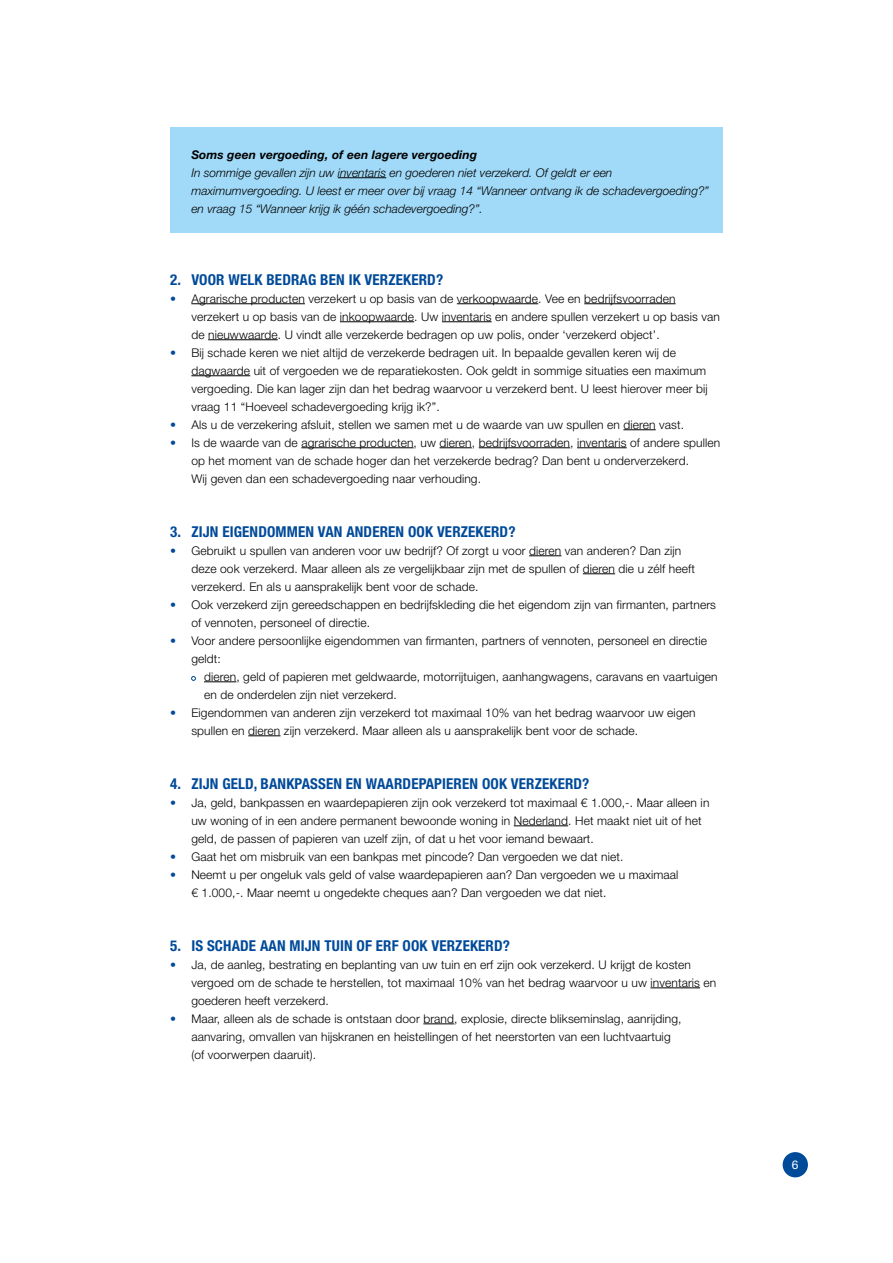
<style>
.page{position:relative;width:893px;height:1263px;background:#fff}
.page>*{position:absolute;margin:0;border:0;box-sizing:border-box;transform-origin:0 0}
.t1{font:700 condensed 15px "Helvetica Neue LT Std";letter-spacing:.01em;color:#004a9a}
.t2{font:300 12px/18px "Helvetica Neue LT Std";letter-spacing:.01em;color:#000}
.t3{font:italic 300 12px/18px "Helvetica Neue LT Std";color:#000}
.t4{font:italic 700 12px "Helvetica Neue LT Std";letter-spacing:.01em;color:#000}
.t5{font:12px "Helvetica Neue LT Std";color:#fff}
.s1{color:#004a9a}
</style>
<div class="page">
<div style="left:783px;top:1152px;width:25px;height:25px;background:#004a9a;border-radius:50%"></div>
<div style="left:170px;top:127px;width:553px;height:106px;background:#a1daf8"></div>
<hr style="left:338px;top:177px;width:48px;height:1px;background:#000">
<hr style="left:191px;top:303px;width:114px;height:1px;background:#000">
<hr style="left:457px;top:303px;width:81px;height:1px;background:#000">
<hr style="left:584px;top:303px;width:92px;height:1px;background:#000">
<hr style="left:340px;top:321px;width:74px;height:1px;background:#000">
<hr style="left:442px;top:321px;width:50px;height:1px;background:#000">
<hr style="left:208px;top:339px;width:70px;height:1px;background:#000">
<hr style="left:191px;top:375px;width:59px;height:1px;background:#000">
<hr style="left:623px;top:429px;width:33px;height:1px;background:#000">
<hr style="left:301px;top:447px;width:113px;height:1px;background:#000">
<hr style="left:440px;top:447px;width:32px;height:1px;background:#000">
<hr style="left:479px;top:447px;width:91px;height:1px;background:#000">
<hr style="left:577px;top:447px;width:50px;height:1px;background:#000">
<hr style="left:529px;top:555px;width:32px;height:1px;background:#000">
<hr style="left:583px;top:573px;width:32px;height:1px;background:#000">
<hr style="left:204px;top:681px;width:32px;height:1px;background:#000">
<hr style="left:248px;top:735px;width:33px;height:1px;background:#000">
<hr style="left:514px;top:825px;width:54px;height:1px;background:#000">
<hr style="left:650px;top:987px;width:50px;height:1px;background:#000">
<hr style="left:423px;top:1023px;width:31px;height:1px;background:#000">
<svg style="left:191px;top:676px;width:5px;height:5px"></svg>
<p class="t4" style="left:191px;top:147px;width:287px">Soms geen vergoeding, of een lagere vergoeding</p>
<p class="t3" style="left:191px;top:163px;width:519px">In sommige gevallen zijn uw inventaris en goederen niet verzekerd. Of geldt er een maximumvergoeding. U leest er meer over bij vraag 14 “Wanneer ontvang ik de schadevergoeding?” en vraag 15 “Wanneer krijg ik géén schadevergoeding?”.</p>
<p class="t1" style="left:170px;top:270px;width:275px">2. VOOR WELK BEDRAG BEN IK VERZEKERD?</p>
<p class="t2" style="left:191px;top:289px;width:530px;text-indent:-21px"><span class="s1">•</span> Agrarische producten verzekert u op basis van de verkoopwaarde. Vee en bedrijfsvoorraden verzekert u op basis van de inkoopwaarde. Uw inventaris en andere spullen verzekert u op basis van de nieuwwaarde. U vindt alle verzekerde bedragen op uw polis, onder ‘verzekerd object’.</p>
<p class="t2" style="left:191px;top:343px;width:518px;text-indent:-21px"><span class="s1">•</span> Bij schade keren we niet altijd de verzekerde bedragen uit. In bepaalde gevallen keren wij de dagwaarde uit of vergoeden we de reparatiekosten. Ook geldt in sommige situaties een maximum vergoeding. Die kan lager zijn dan het bedrag waarvoor u verzekerd bent. U leest hierover meer bij vraag 11 “Hoeveel schadevergoeding krijg ik?”.</p>
<p class="t2" style="left:170px;top:415px;width:515px"><span class="s1">•</span> Als u de verzekering afsluit, stellen we samen met u de waarde van uw spullen en dieren vast.</p>
<p class="t2" style="left:191px;top:433px;width:530px;text-indent:-21px"><span class="s1">•</span> Is de waarde van de agrarische producten, uw dieren, bedrijfsvoorraden, inventaris of andere spullen op het moment van de schade hoger dan het verzekerde bedrag? Dan bent u onderverzekerd.<br>Wij geven dan een schadevergoeding naar verhouding.</p>
<p class="t1" style="left:170px;top:522px;width:347px">3. ZIJN EIGENDOMMEN VAN ANDEREN OOK VERZEKERD?</p>
<p class="t2" style="left:191px;top:541px;width:505px;text-indent:-21px"><span class="s1">•</span> Gebruikt u spullen van anderen voor uw bedrijf? Of zorgt u voor dieren van anderen? Dan zijn deze ook verzekerd. Maar alleen als ze vergelijkbaar zijn met de spullen of dieren die u zélf heeft verzekerd. En als u aansprakelijk bent voor de schade.</p>
<p class="t2" style="left:191px;top:595px;width:526px;text-indent:-21px"><span class="s1">•</span> Ook verzekerd zijn gereedschappen en bedrijfskleding die het eigendom zijn van firmanten, partners of vennoten, personeel of directie.</p>
<p class="t2" style="left:191px;top:631px;width:517px;text-indent:-21px"><span class="s1">•</span> Voor andere persoonlijke eigendommen van firmanten, partners of vennoten, personeel en directie geldt:</p>
<p class="t2" style="left:204px;top:667px;width:515px">dieren, geld of papieren met geldwaarde, motorrijtuigen, aanhangwagens, caravans en vaartuigen en de onderdelen zijn niet verzekerd.</p>
<p class="t2" style="left:191px;top:703px;width:506px;text-indent:-21px"><span class="s1">•</span> Eigendommen van anderen zijn verzekerd tot maximaal 10% van het bedrag waarvoor uw eigen spullen en dieren zijn verzekerd. Maar alleen als u aansprakelijk bent voor de schade.</p>
<p class="t1" style="left:170px;top:774px;width:421px">4. ZIJN GELD, BANKPASSEN EN WAARDEPAPIEREN OOK VERZEKERD?</p>
<p class="t2" style="left:191px;top:793px;width:520px;text-indent:-21px"><span class="s1">•</span> Ja, geld, bankpassen en waardepapieren zijn ook verzekerd tot maximaal € 1.000,-. Maar alleen in uw woning of in een andere permanent bewoonde woning in Nederland. Het maakt niet uit of het geld, de passen of papieren van uzelf zijn, of dat u het voor iemand bewaart.</p>
<p class="t2" style="left:170px;top:847px;width:455px"><span class="s1">•</span> Gaat het om misbruik van een bankpas met pincode? Dan vergoeden we dat niet.</p>
<p class="t2" style="left:191px;top:865px;width:489px;text-indent:-21px"><span class="s1">•</span> Neemt u per ongeluk vals geld of valse waardepapieren aan? Dan vergoeden we u maximaal € 1.000,-. Maar neemt u ongedekte cheques aan? Dan vergoeden we dat niet.</p>
<p class="t1" style="left:170px;top:936px;width:341px">5. IS SCHADE AAN MIJN TUIN OF ERF OOK VERZEKERD?</p>
<p class="t2" style="left:191px;top:955px;width:526px;text-indent:-21px"><span class="s1">•</span> Ja, de aanleg, bestrating en beplanting van uw tuin en erf zijn ook verzekerd. U krijgt de kosten vergoed om de schade te herstellen, tot maximaal 10% van het bedrag waarvoor u uw inventaris en goederen heeft verzekerd.</p>
<p class="t2" style="left:191px;top:1009px;width:492px;text-indent:-21px"><span class="s1">•</span> Maar, alleen als de schade is ontstaan door brand, explosie, directe blikseminslag, aanrijding, aanvaring, omvallen van hijskranen en heistellingen of het neerstorten van een luchtvaartuig (of voorwerpen daaruit).</p>
<p class="t5" style="left:792px;top:1157px;width:8px">6</p>
</div>
